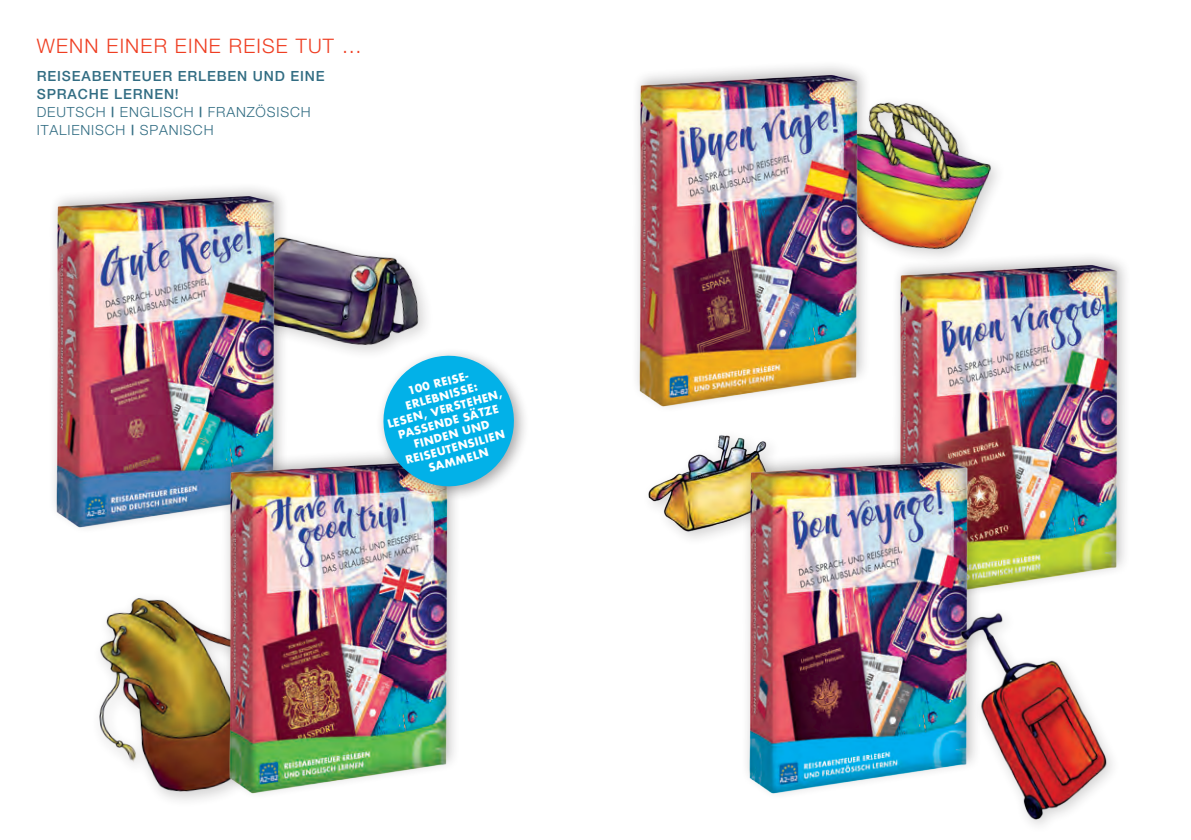
<style>
.page{position:relative;width:1191px;height:840px;background:#fff}
.page>*{position:absolute;margin:0;border:0;box-sizing:border-box;transform-origin:0 0}
.t1{font:300 20px "Helvetica Neue";letter-spacing:.06em;color:#ef3e22}
.t2{font:500 14px/18px "Helvetica Neue";letter-spacing:.06em;color:#326d83}
.t3{font:700 11px/13.2px "Futura";color:#fff;text-align:center}
.s1{font-weight:300}
</style>
<div class="page">
<img style="left:648px;top:435px;width:82px;height:104px">
<img style="left:99px;top:597px;width:110px;height:204px">
<img style="left:885px;top:102px;width:112px;height:138px">
<img style="left:303px;top:241px;width:123px;height:112px">
<img style="left:54px;top:188px;width:249px;height:340px">
<img style="left:209px;top:436px;width:246px;height:362px">
<img style="left:885px;top:240px;width:240px;height:348px">
<img style="left:637px;top:66px;width:248px;height:341px">
<img style="left:730px;top:436px;width:266px;height:358px">
<img style="left:939px;top:602px;width:173px;height:223px">
<div style="left:375px;top:347px;width:155px;height:155px;background:#231f20;opacity:.4"></div>
<svg style="left:376px;top:348px;width:145px;height:145px"></svg>
<h1 class="t1" style="left:37px;top:33px;width:327px">WENN EINER EINE REISE TUT …</h1>
<p class="t2" style="left:37px;top:66px;width:289px">REISEABENTEUER ERLEBEN UND EINE<br>SPRACHE LERNEN!<br><span class="s1">DEUTSCH</span> | <span class="s1">ENGLISCH</span> | <span class="s1">FRANZÖSISCH<br>ITALIENISCH</span> | <span class="s1">SPANISCH</span></p>
<p class="t3" style="left:379px;top:392px;width:120px;rotate:-15deg">100 REISE-<br>ERLEBNISSE:<br>LESEN, VERSTEHEN,<br>PASSENDE SÄTZE<br>FINDEN UND<br>REISEUTENSILIEN<br>SAMMELN</p>
</div>
